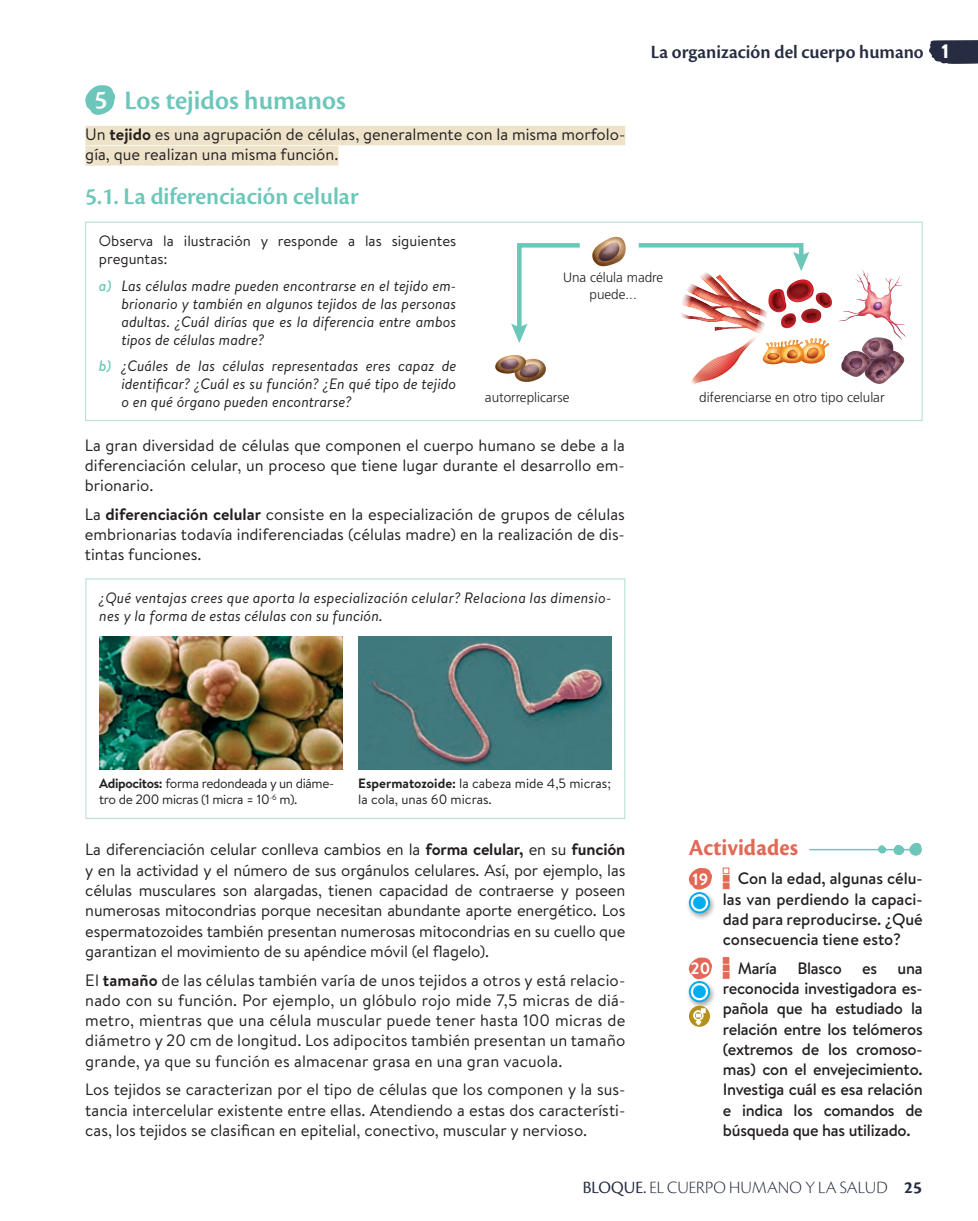
<style>
.page{position:relative;width:978px;height:1221px;background:#fff}
.page>*{position:absolute;margin:0;border:0;box-sizing:border-box;transform-origin:0 0}
._01_EPIGRAFE_BIO_AND{font:27.75px "Cronos Pro Semibold Subh";color:#6cc7ba}
.t1{font:27px "Cronos Pro Semibold Subh";color:#fff}
._01_SUBEPIGRAFE_BIO{font:24.75px "Cronos Pro Semibold Subh";color:#6cc7ba}
.t2{font:700 24px "Cronos Pro";letter-spacing:.005em;color:#e16956;scale:.95 1}
.t3{font:19.5px "Cronos Pro Semibold Subh";color:#262c41}
.t4{font:18px "Cronos Pro Lt Disp";color:#262c41}
._01_TEXTO_GENERAL_11{font:16.5px/20.2px "Brandon Text";color:#231f20;text-align:justify}
._02_TEXTO_ACTIVIDADE{font:500 16.5px/20.2px "Brandon Text";letter-spacing:-.015em;color:#231f20;text-align:justify}
.t5{font:700 16.5px "Brandon Text";color:#fff}
._01_TEXTO_AMPLIACION{font:italic 15px/18px "Brandon Text";color:#231f20;text-align:justify}
._01_TEXTO_AMPLIACION-2{font:15px/18px "Brandon Text";color:#231f20}
.t6{font:300 13.5px/16.2px "Frutiger LT Pro";color:#231f20;text-align:center}
._01_PIE_DE_FOTO_ILUS{font:13.5px/16.2px "Brandon Text";letter-spacing:-.025em;color:#231f20}
._01_PIE_DE_FOTO_ILUS-2{font:13.5px/16.2px "Brandon Text";color:#231f20}
.s1{font-weight:700}
.s2{font-family:"Brandon Text";font-weight:900;color:#fff}
.s3{font-family:"Brandon Text";font-weight:900;font-size:15.6px;color:#fff}
.s4{font-weight:500;color:#6cc7ba}
.s5{font-family:"Cronos Pro Disp"}
.s6{font-family:"Cronos Pro";font-weight:700}
</style>
<div class="page">
<svg style="left:929px;top:40px;width:49px;height:24px"></svg>
<div style="left:85px;top:126px;width:540px;height:19px;background:#eee3c9"></div>
<div style="left:85px;top:146px;width:253px;height:20px;background:#eee3c9"></div>
<svg style="left:85px;top:85px;width:30px;height:30px"></svg>
<svg style="left:85px;top:221px;width:838px;height:200px"></svg>
<img style="left:838px;top:272px;width:68px;height:114px">
<svg style="left:495px;top:237px;width:337px;height:149px"></svg>
<svg style="left:85px;top:578px;width:541px;height:241px"></svg>
<img style="left:99px;top:636px;width:244px;height:133px">
<img style="left:358px;top:636px;width:253px;height:133px">
<svg style="left:878px;top:845px;width:8px;height:9px"></svg>
<svg style="left:892px;top:843px;width:30px;height:13px"></svg>
<hr style="left:809px;top:848px;width:111px;height:2px;background:#6cc7ba">
<svg style="left:689px;top:868px;width:23px;height:22px"></svg>
<div style="left:723px;top:882px;width:6px;height:7px;background:#e16956;border:1px solid #e16956"></div>
<svg style="left:723px;top:875px;width:6px;height:6px"></svg>
<svg style="left:723px;top:867px;width:6px;height:7px"></svg>
<svg style="left:689px;top:957px;width:23px;height:21px"></svg>
<svg style="left:723px;top:972px;width:6px;height:6px"></svg>
<div style="left:723px;top:964px;width:6px;height:7px;background:#e16956;border:1px solid #e16956"></div>
<svg style="left:723px;top:957px;width:6px;height:6px"></svg>
<div style="left:686px;top:890px;width:30px;height:30px;background:#231f20;opacity:.4"></div>
<svg style="left:690px;top:893px;width:19px;height:19px"></svg>
<div style="left:689px;top:892px;width:21px;height:21px;border:2px solid #00aeef;border-radius:50%"></div>
<div style="left:694px;top:897px;width:11px;height:11px;background:#00aeef;border-radius:50%"></div>
<div style="left:693px;top:896px;width:13px;height:13px;border:2px solid #00aeef;border-radius:50%"></div>
<div style="left:686px;top:978px;width:30px;height:31px;background:#231f20;opacity:.4"></div>
<svg style="left:690px;top:981px;width:19px;height:20px"></svg>
<div style="left:689px;top:981px;width:21px;height:21px;border:2px solid #00aeef;border-radius:50%"></div>
<div style="left:694px;top:986px;width:11px;height:11px;background:#00aeef;border-radius:50%"></div>
<div style="left:693px;top:985px;width:13px;height:13px;border:2px solid #00aeef;border-radius:50%"></div>
<svg style="left:689px;top:1005px;width:21px;height:21px"></svg>
<svg style="left:694px;top:1008px;width:11px;height:16px"></svg>
<p class="t1" style="left:95px;top:84px;width:14px">5</p>
<p class="_01_EPIGRAFE_BIO_AND" style="left:124px;top:85px;width:223px">Los tejidos humanos</p>
<p class="_01_TEXTO_GENERAL_11" style="left:85px;top:124px;width:541px">Un <span class="s1">tejido</span> es una agrupación de células, generalmente con la misma morfolo&shy;gía, que realizan una misma función.</p>
<p class="_01_SUBEPIGRAFE_BIO" style="left:85px;top:182px;width:275px">5.1. La diferenciación celular</p>
<p class="t3" style="left:651px;top:40px;width:310px">La organización del cuerpo humano <span class="s2">1</span><span class="s3">3</span></p>
<p class="_01_TEXTO_AMPLIACION-2" style="left:99px;top:231px;width:359px">Observa la ilustración y responde a las siguientes preguntas:</p>
<p class="_01_TEXTO_AMPLIACION" style="left:121px;top:276px;width:336px;text-indent:-22px"><span class="s4">a)</span> Las células madre pueden encontrarse en el tejido em&shy;brionario y también en algunos tejidos de las personas adultas. ¿Cuál dirías que es la diferencia entre ambos tipos de células madre?</p>
<p class="_01_TEXTO_AMPLIACION" style="left:121px;top:356px;width:336px;text-indent:-22px"><span class="s4">b)</span> ¿Cuáles de las células representadas eres capaz de identificar? ¿Cuál es su función? ¿En qué tipo de tejido o en qué órgano pueden encontrarse?</p>
<p class="t6" style="left:563px;top:270px;width:102px">Una célula madre puede...</p>
<p class="t6" style="left:485px;top:389px;width:86px">autorreplicarse</p>
<p class="t6" style="left:699px;top:389px;width:187px">diferenciarse en otro tipo celular</p>
<p class="_01_TEXTO_GENERAL_11" style="left:85px;top:434px;width:542px">La gran diversidad de células que componen el cuerpo humano se debe a la diferenciación celular, un proceso que tiene lugar durante el desarrollo em&shy;brionario.</p>
<p class="_01_TEXTO_GENERAL_11" style="left:85px;top:503px;width:542px">La <span class="s1">diferenciación celular</span> consiste en la especialización de grupos de células embrionarias todavía indiferenciadas (células madre) en la realización de dis&shy;tintas funciones.</p>
<p class="_01_TEXTO_AMPLIACION" style="left:99px;top:588px;width:514px">¿Qué ventajas crees que aporta la especialización celular? Relaciona las dimensio&shy;nes y la forma de estas células con su función.</p>
<p class="_01_PIE_DE_FOTO_ILUS" style="left:99px;top:774px;width:237px"><span class="s1">Adipocitos:</span> forma redondeada y un diáme&shy;tro de 200 micras (1 micra = 10<sup>-6</sup> m).</p>
<p class="_01_PIE_DE_FOTO_ILUS-2" style="left:358px;top:774px;width:254px"><span class="s1">Espermatozoide:</span> la cabeza mide 4,5 micras; la cola, unas 60 micras.</p>
<p class="_01_TEXTO_GENERAL_11" style="left:85px;top:839px;width:542px">La diferenciación celular conlleva cambios en la <span class="s1">forma celular,</span> en su <span class="s1">función </span>y en la actividad y el número de sus orgánulos celulares. Así, por ejemplo, las células musculares son alargadas, tienen capacidad de contraerse y poseen numerosas mitocondrias porque necesitan abundante aporte energético. Los espermatozoides también presentan numerosas mitocondrias en su cuello que garantizan el movimiento de su apéndice móvil (el flagelo).</p>
<p class="_01_TEXTO_GENERAL_11" style="left:85px;top:969px;width:542px">El <span class="s1">tamaño</span> de las células también varía de unos tejidos a otros y está relacio&shy;nado con su función. Por ejemplo, un glóbulo rojo mide 7,5 micras de diá&shy;metro, mientras que una célula muscular puede tener hasta 100 micras de diámetro y 20 cm de longitud. Los adipocitos también presentan un tamaño grande, ya que su función es almacenar grasa en una gran vacuola.</p>
<p class="_01_TEXTO_GENERAL_11" style="left:85px;top:1078px;width:542px">Los tejidos se caracterizan por el tipo de células que los componen y la sus&shy;tancia intercelular existente entre ellas. Atendiendo a estas dos característi&shy;cas, los tejidos se clasifican en epitelial, conectivo, muscular y nervioso.</p>
<p class="t2" style="left:689px;top:833px;width:117px">Actividades</p>
<p class="t5" style="left:693px;top:867px;width:17px">19</p>
<p class="_02_TEXTO_ACTIVIDADE" style="left:723px;top:868px;width:201px;text-indent:15px">Con la edad, algunas célu&shy;las van perdiendo la capaci&shy;dad para reproducirse. ¿Qué consecuencia tiene esto?</p>
<p class="t5" style="left:691px;top:956px;width:21px">20</p>
<p class="_02_TEXTO_ACTIVIDADE" style="left:723px;top:957px;width:201px;text-indent:15px">María Blasco es una reconocida investigadora es&shy;pañola que ha estudiado la relación entre los telómeros (extremos de los cromoso&shy;mas) con el envejecimiento.<br>Investiga cuál es esa relación e indica los comandos de búsqueda que has utilizado.</p>
<p class="t4" style="left:583px;top:1176px;width:341px"><span class="s5">BLOQUE.</span> EL CUERPO HUMANO Y LA SALUD <span class="s6">25</span></p>
</div>
